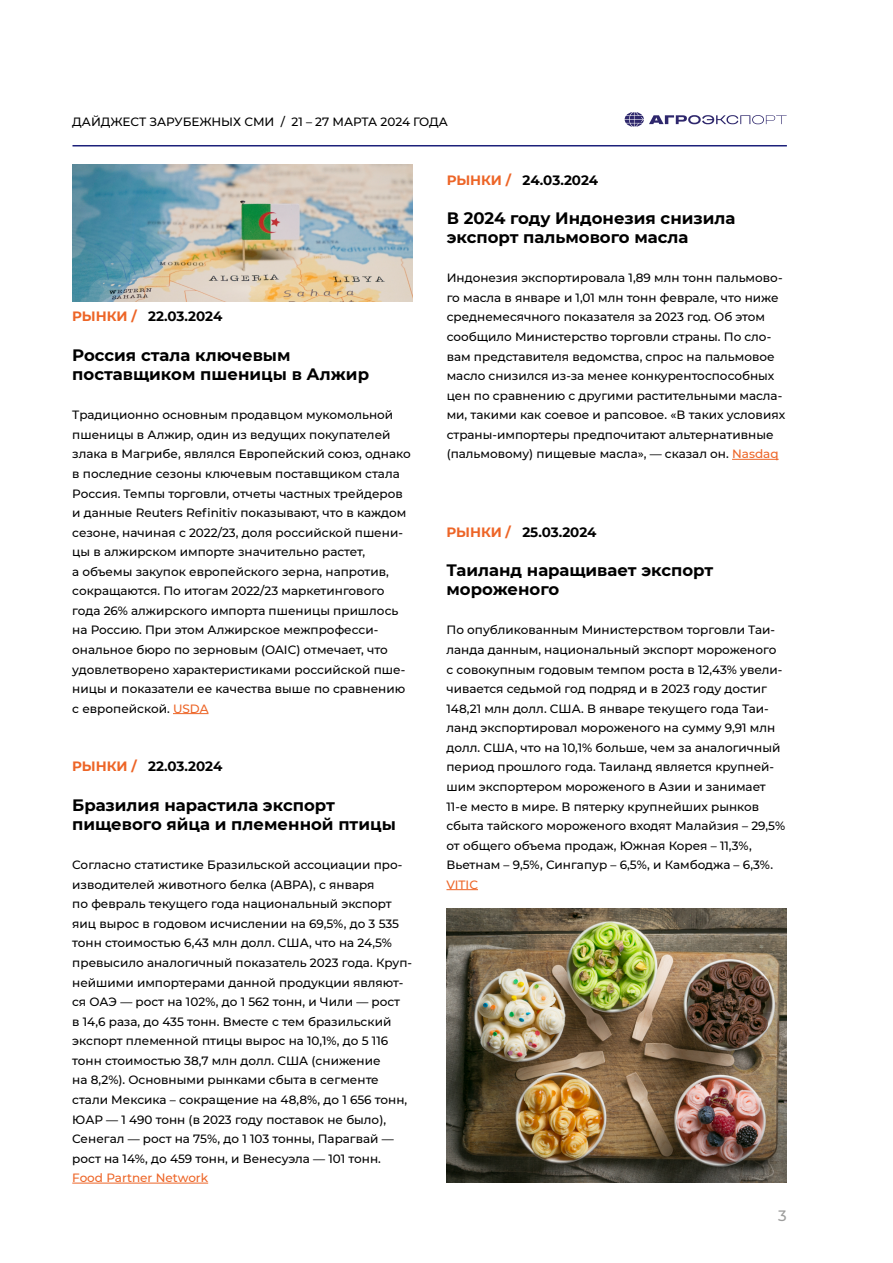
<style>
.page{position:relative;width:893px;height:1263px;background:#fff}
.page>*{position:absolute;margin:0;border:0;box-sizing:border-box;transform-origin:0 0}
.Заголовок_новости{font:700 16.5px/19.5px "Montserrat";color:#000}
.t1{font:500 15px "Montserrat";color:#9d9d9c}
.даты_и_разделы{font:700 13.5px "Montserrat";letter-spacing:-.005em;color:#000}
.основной_текст{font:500 12px/19.5px "Montserrat";color:#000}
.Дайджест_росс_сми{font:500 12px "Montserrat";letter-spacing:-.005em;color:#000}
.s1{color:#ed6527}
</style>
<div class="page">
<hr style="left:72px;top:145px;width:715px;height:1px;background:#1c207a">
<svg style="left:625px;top:112px;width:162px;height:15px"></svg>
<img style="left:72px;top:165px;width:340px;height:137px">
<hr style="left:173px;top:713px;width:36px;height:1px;background:#ed6527">
<hr style="left:72px;top:1183px;width:136px;height:1px;background:#ed6527">
<hr style="left:732px;top:459px;width:47px;height:1px;background:#ed6527">
<hr style="left:446px;top:889px;width:32px;height:1px;background:#ed6527">
<img style="left:446px;top:908px;width:341px;height:274px">
<p class="Дайджест_росс_сми" style="left:72px;top:113px;width:377px">ДАЙДЖЕСТ ЗАРУБЕЖНЫХ СМИ / 21 – 27 МАРТА 2024 ГОДА</p>
<p class="даты_и_разделы" style="left:72px;top:307px;width:152px"><span class="s1">РЫНКИ /</span> 22.03.2024</p>
<p class="Заголовок_новости" style="left:72px;top:344px;width:298px">Россия стала ключевым поставщиком пшеницы в Алжир</p>
<p class="основной_текст" style="left:72px;top:405px;width:340px">Традиционно основным продавцом мукомольной пшеницы в Алжир, один из ведущих покупателей злака в Магрибе, являлся Европейский союз, однако в последние сезоны ключевым поставщиком стала Россия. Темпы торговли, отчеты частных трейдеров и данные Reuters Refinitiv показывают, что в каждом сезоне, начиная с 2022/23, доля российской пшени&shy;цы в алжирском импорте значительно растет,<br>а объемы закупок европейского зерна, напротив, сокращаются. По итогам 2022/23 маркетингового года 26% алжирского импорта пшеницы пришлось на Россию. При этом Алжирское межпрофесси&shy;ональное бюро по зерновым (OAIC) отмечает, что удовлетворено характеристиками российской пше&shy;ницы и показатели ее качества выше по сравнению с европейской. <span class="s1">USDA</span></p>
<p class="даты_и_разделы" style="left:72px;top:757px;width:152px"><span class="s1">РЫНКИ /</span> 22.03.2024</p>
<p class="Заголовок_новости" style="left:72px;top:794px;width:325px">Бразилия нарастила экспорт пищевого яйца и племенной птицы</p>
<p class="основной_текст" style="left:72px;top:855px;width:341px">Согласно статистике Бразильской ассоциации про&shy;изводителей животного белка (ABPA), с января<br>по февраль текущего года национальный экспорт яиц вырос в годовом исчислении на 69,5%, до 3 535 тонн стоимостью 6,43 млн долл. США, что на 24,5% превысило аналогичный показатель 2023 года. Круп&shy;нейшими импортерами данной продукции являют&shy;ся ОАЭ — рост на 102%, до 1 562 тонн, и Чили — рост<br>в 14,6 раза, до 435 тонн. Вместе с тем бразильский экспорт племенной птицы вырос на 10,1%, до 5 116 тонн стоимостью 38,7 млн долл. США (снижение<br>на 8,2%). Основными рынками сбыта в сегменте стали Мексика – сокращение на 48,8%, до 1 656 тонн, ЮАР — 1 490 тонн (в 2023 году поставок не было), Сенегал — рост на 75%, до 1 103 тонны, Парагвай — рост на 14%, до 459 тонн, и Венесуэла — 101 тонн.<br><span class="s1">Food Partner Network</span></p>
<p class="даты_и_разделы" style="left:447px;top:170px;width:153px"><span class="s1">РЫНКИ /</span> 24.03.2024</p>
<p class="Заголовок_новости" style="left:447px;top:207px;width:290px">В 2024 году Индонезия снизила экспорт пальмового масла</p>
<p class="основной_текст" style="left:447px;top:268px;width:340px">Индонезия экспортировала 1,89 млн тонн пальмово&shy;го масла в январе и 1,01 млн тонн феврале, что ниже среднемесячного показателя за 2023 год. Об этом сообщило Министерство торговли страны. По сло&shy;вам представителя ведомства, спрос на пальмовое масло снизился из-за менее конкурентоспособных цен по сравнению с другими растительными масла&shy;ми, такими как соевое и рапсовое. «В таких условиях страны-импортеры предпочитают альтернативные (пальмовому) пищевые масла», — сказал он. <span class="s1">Nasdaq</span></p>
<p class="даты_и_разделы" style="left:446px;top:522px;width:152px"><span class="s1">РЫНКИ /</span> 25.03.2024</p>
<p class="Заголовок_новости" style="left:446px;top:559px;width:268px">Таиланд наращивает экспорт мороженого</p>
<p class="основной_текст" style="left:446px;top:620px;width:340px">По опубликованным Министерством торговли Таи&shy;ланда данным, национальный экспорт мороженого с совокупным годовым темпом роста в 12,43% увели&shy;чивается седьмой год подряд и в 2023 году достиг 148,21 млн долл. США. В январе текущего года Таи&shy;ланд экспортировал мороженого на сумму 9,91 млн долл. США, что на 10,1% больше, чем за аналогичный период прошлого года. Таиланд является крупней&shy;шим экспортером мороженого в Азии и занимает 11-е место в мире. В пятерку крупнейших рынков сбыта тайского мороженого входят Малайзия – 29,5% от общего объема продаж, Южная Корея – 11,3%, Вьетнам – 9,5%, Сингапур – 6,5%, и Камбоджа – 6,3%.<br><span class="s1">VITIC</span></p>
<p class="t1" style="left:778px;top:1205px;width:10px">3</p>
</div>
